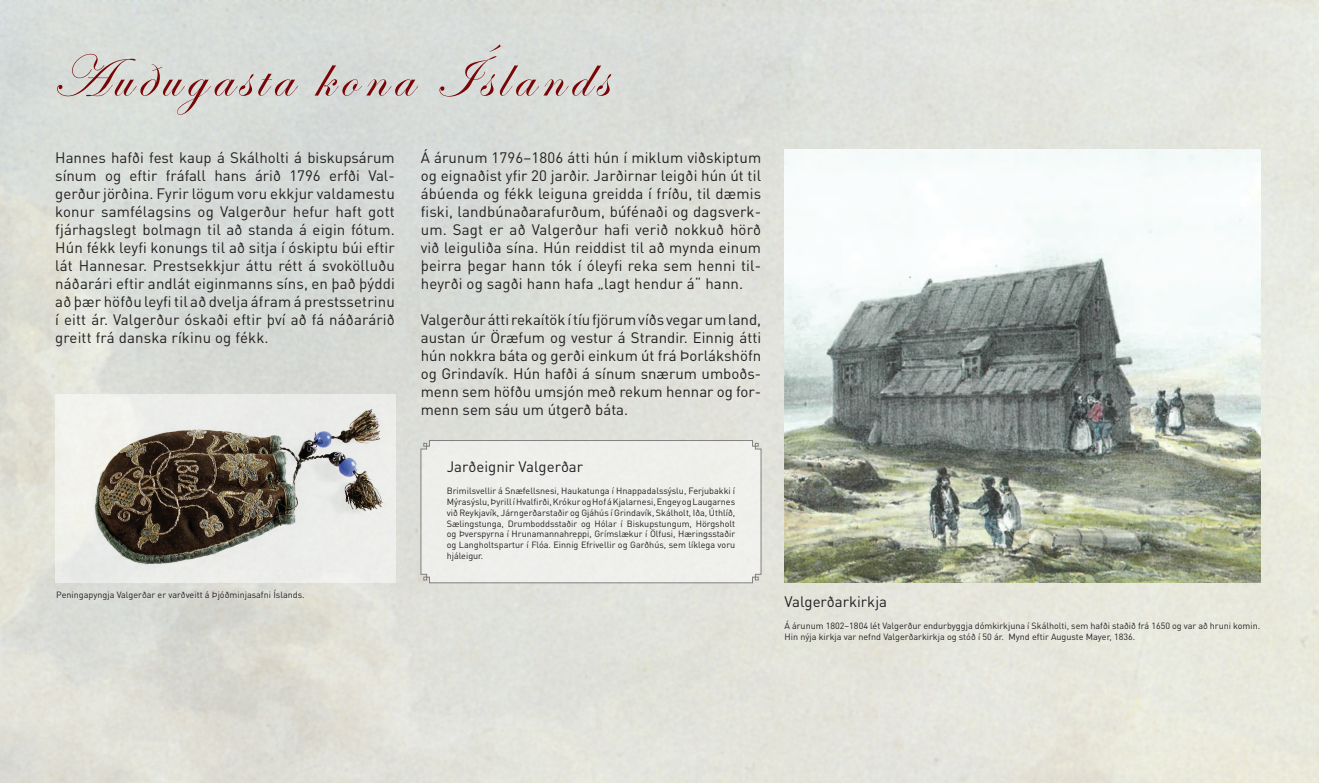
<style>
.page{position:relative;width:1319px;height:783px;background:#fff}
.page>*{position:absolute;margin:0;border:0;box-sizing:border-box;transform-origin:0 0}
.t1{font:60px "Edwardian Script ITC";letter-spacing:.1em;color:#7a0406}
.t2{font:15px/18px "DIN Pro";color:#231f20;text-align:justify}
.t3{font:9px/10.8px "DIN Pro";color:#231f20;text-align:justify}
</style>
<div class="page">
<img style="left:0;top:0;width:1318px;height:782px">
<div style="left:420px;top:440px;width:341px;height:143px;background:#eeefec"></div>
<img style="left:784px;top:149px;width:475px;height:434px">
<img style="left:55px;top:395px;width:340px;height:188px">
<h1 class="t1" style="left:52px;top:44px;width:557px">Auðugasta kona Íslands</h1>
<p class="t2" style="left:421px;top:148px;width:342px">Á árunum 1796–1806 átti hún í miklum viðskiptum og eignaðist yfir 20 jarðir. Jarðirnar leigði hún út til ábúenda og fékk leiguna greidda í fríðu, til dæmis fiski, landbúnaðarafurðum, búfénaði og dagsverk&shy;um. Sagt er að Valgerður hafi verið nokkuð hörð við leiguliða sína. Hún reiddist til að mynda einum þeirra þegar hann tók í óleyfi reka sem henni til&shy;heyrði og sagði hann hafa „lagt hendur á“ hann.</p>
<p class="t2" style="left:421px;top:310px;width:342px">Valgerður átti rekaítök í tíu fjörum víðs vegar um land, austan úr Öræfum og vestur á Strandir. Einnig átti hún nokkra báta og gerði einkum út frá Þorlákshöfn og Grindavík. Hún hafði á sínum snærum umboðs&shy;menn sem höfðu umsjón með rekum hennar og for&shy;menn sem sáu um útgerð báta.</p>
<p class="t2" style="left:55px;top:148px;width:341px">Hannes hafði fest kaup á Skálholti á biskupsárum sínum og eftir fráfall hans árið 1796 erfði Val&shy;gerður jörðina. Fyrir lögum voru ekkjur valdamestu konur samfélagsins og Valgerður hefur haft gott fjárhagslegt bolmagn til að standa á eigin fótum.<br>Hún fékk leyfi konungs til að sitja í óskiptu búi eftir lát Hannesar. Prestsekkjur áttu rétt á svokölluðu náðarári eftir andlát eiginmanns síns, en það þýddi að þær höfðu leyfi til að dvelja áfram á prestssetrinu í eitt ár. Valgerður óskaði eftir því að fá náðarárið greitt frá danska ríkinu og fékk.</p>
<p class="t3" style="left:56px;top:589px;width:250px">Peningapyngja Valgerðar er varðveitt á Þjóðminjasafni Íslands.</p>
<p class="t2" style="left:446px;top:457px;width:138px">Jarðeignir Valgerðar</p>
<p class="t3" style="left:446px;top:485px;width:290px">Brimilsvellir á Snæfellsnesi, Haukatunga í Hnappadalssýslu, Ferjubakki í Mýrasýslu, Þyrill í Hvalfirði, Krókur og Hof á Kjalarnesi, Engey og Laugarnes við Reykjavík, Járngerðarstaðir og Gjáhús í Grindavík, Skálholt, Iða, Úthlíð, Sælingstunga, Drumboddsstaðir og Hólar í Biskupstungum, Hörgsholt og Þverspyrna í Hrunamannahreppi, Grímslækur í Ölfusi, Hæringsstaðir og Langholtspartur í Flóa. Einnig Efrivellir og Garðhús, sem líklega voru hjáleigur.</p>
<p class="t2" style="left:784px;top:592px;width:104px">Valgerðarkirkja</p>
<p class="t3" style="left:784px;top:619px;width:477px">Á árunum 1802–1804 lét Valgerður endurbyggja dómkirkjuna í Skálholti, sem hafði staðið frá 1650 og var að hruni komin.<br>Hin nýja kirkja var nefnd Valgerðarkirkja og stóð í 50 ár. Mynd eftir Auguste Mayer, 1836.</p>
</div>
